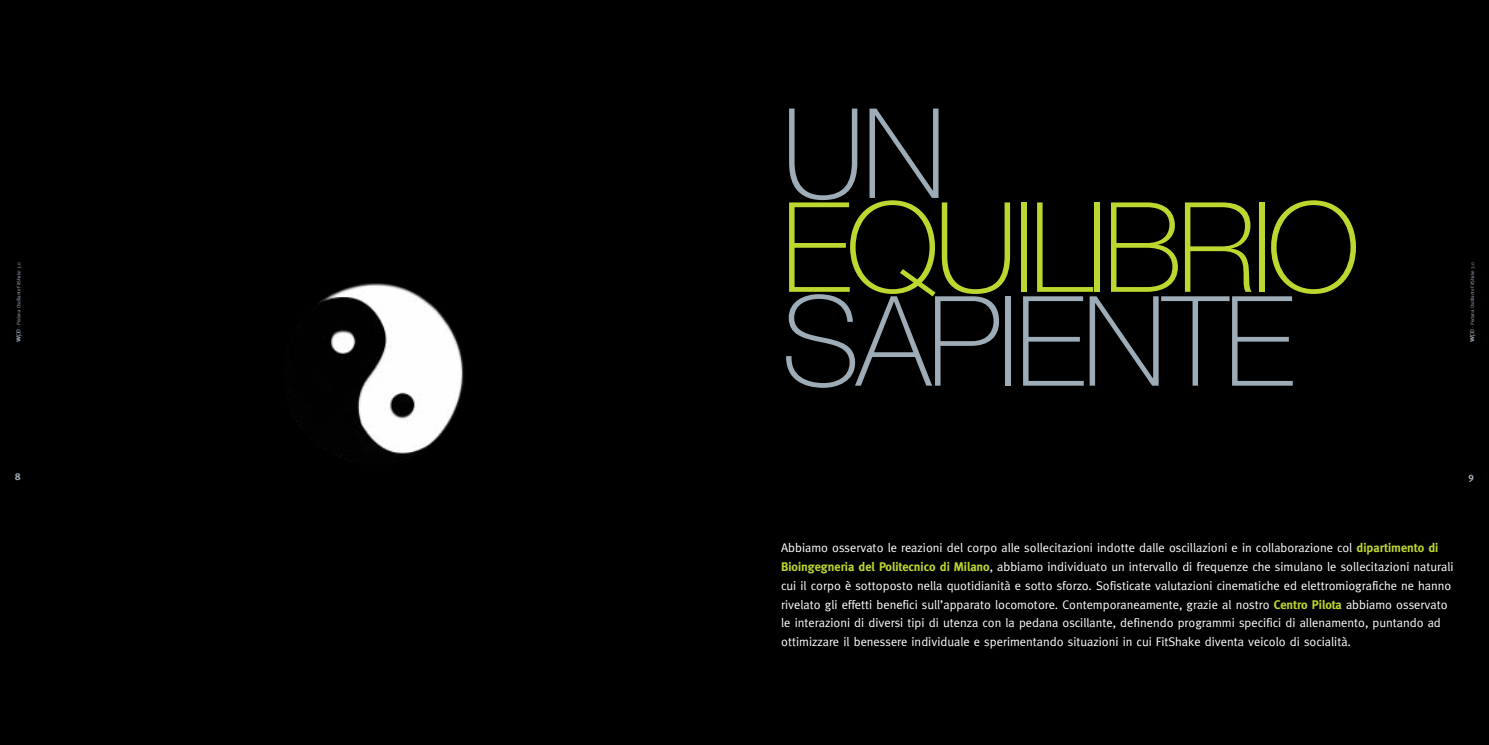
<style>
.page{position:relative;width:1489px;height:745px;background:#fff}
.page>*{position:absolute;margin:0;border:0;box-sizing:border-box;transform-origin:0 0}
.t1{font:100 125px "Helvetica Neue";letter-spacing:-.03em;color:#9eacb7}
.t2{font:100 125px "Helvetica Neue";letter-spacing:-.04em;color:#bed630}
.t3{font:12.5px/18.8px "Meta";color:#fff}
.t4{font:700 10px "Meta";color:#9eacb7}
.t5{font:5px "Meta";letter-spacing:-.025em;color:#9eacb7}
.s1{font-family:"Helvetica Neue";font-weight:700;font-size:7.5px}
.s2{font-family:"Helvetica Neue";font-weight:300;font-size:7.5px}
.s3{font-family:"Helvetica Neue";font-weight:300}
.s4{font-weight:700;color:#bed630}
</style>
<div class="page">
<div style="left:0;top:0;width:1488px;height:744px;background:#000"></div>
<img style="left:283px;top:282px;width:182px;height:183px;border-radius:50%">
<p class="t5" style="left:16px;top:341px;width:81px;rotate:-90deg"><span class="s1">w</span><span class="s2">pe</span> <span class="s3">-</span> Pedana Oscillante FitShake 3.0</p>
<p class="t4" style="left:15px;top:470px;width:7px">8</p>
<h1 class="t1" style="left:781px;top:108px;width:167px">UN</h1>
<h1 class="t2" style="left:781px;top:202px;width:580px">EQUILIBRIO</h1>
<h1 class="t1" style="left:781px;top:296px;width:514px">SAPIENTE</h1>
<p class="t5" style="left:1469px;top:341px;width:81px;rotate:-90deg"><span class="s1">w</span><span class="s2">pe</span> <span class="s3">-</span> Pedana Oscillante FitShake 3.0</p>
<p class="t4" style="left:1468px;top:470px;width:7px">9</p>
<p class="t3" style="left:781px;top:538px;width:674px">Abbiamo osservato le reazioni del corpo alle sollecitazioni indotte dalle oscillazioni e in collaborazione col <span class="s4">dipartimento di Bioingegneria del Politecnico di Milano</span>, abbiamo individuato un intervallo di frequenze che simulano le sollecitazioni naturali cui il corpo è sottoposto nella quotidianità e sotto sforzo. Sofisticate valutazioni cinematiche ed elettromiografiche ne hanno rivelato gli effetti benefici sull’apparato locomotore. Contemporaneamente, grazie al nostro <span class="s4">Centro Pilota</span> abbiamo osservato le interazioni di diversi tipi di utenza con la pedana oscillante, definendo programmi specifici di allenamento, puntando ad ottimizzare il benessere individuale e sperimentando situazioni in cui FitShake diventa veicolo di socialità.</p>
</div>
